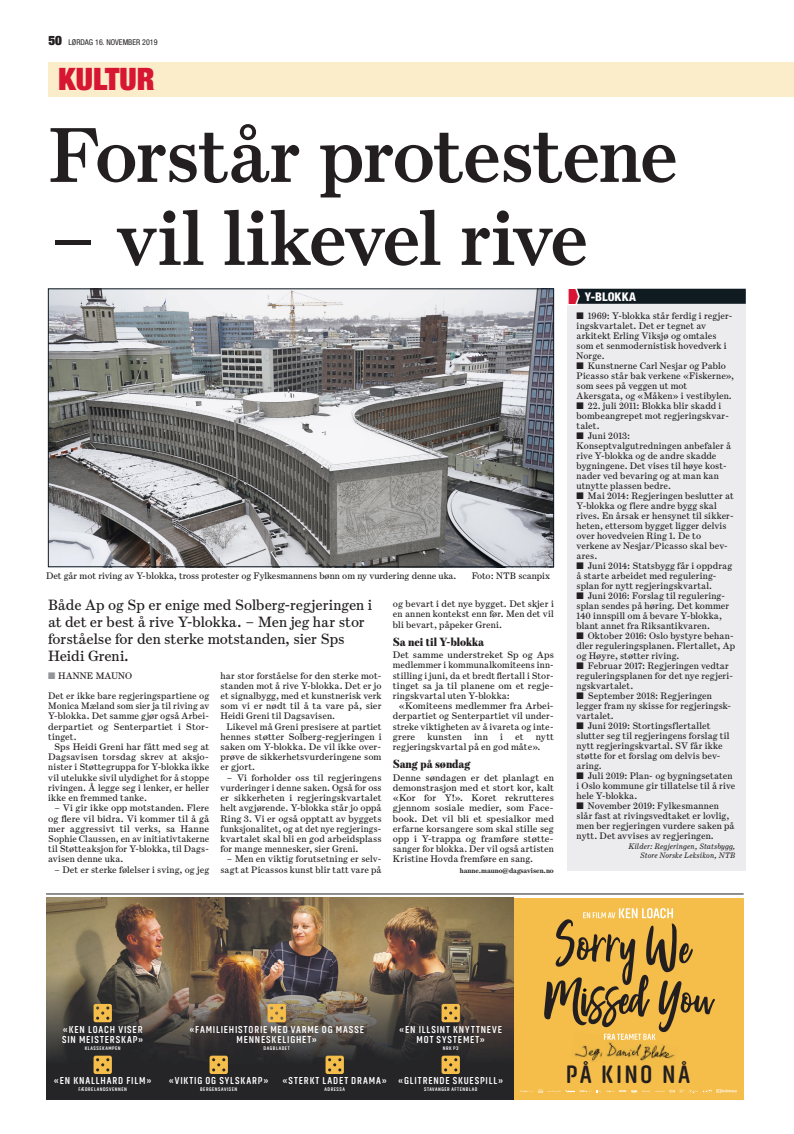
<style>
.page{position:relative;width:794px;height:1134px;background:#fff}
.page>*{position:absolute;margin:0;border:0;box-sizing:border-box;transform-origin:0 0}
.KUL_A-sakstittel{font:600 78px "Escrow Text";letter-spacing:-.02em;color:#231f20}
.Seksjonsnavn_venstre{font:900 condensed 31px "Helvetica Neue LT Std";color:#d71634}
.t1{font:700 25.7px "Akhand Soft";letter-spacing:.09em;color:#231f20}
.KUL_Ingress_2sp{font:15px/17px "Escrow Text";letter-spacing:-.005em;color:#231f20}
.Seksjonsnavn_venstre-2{font:900 condensed 13px "Helvetica Neue LT Std";color:#231f20}
.NYH_Mellomtittel{font:900 12px "Escrow Cond";color:#231f20}
.t2{font:800 condensed 12px "Helvetica Neue LT Std";letter-spacing:.01em;color:#fff}
.t3{font:700 10.3px/10.3px "Akhand Soft";letter-spacing:.085em;color:#fff;text-align:center}
.NYH_Brødtekst_første{font:9.5px/10px "Escrow Text";letter-spacing:.01em;color:#231f20}
.NYH_Brødtekst{font:9.5px/10.2px "Escrow Text";letter-spacing:.01em;color:#231f20;text-align:justify}
.NYH_Bildetekst{font:9.5px "Escrow Text";color:#231f20}
.NYH_C-sak_Tekst_Kild{font:italic 8px/9.5px "Escrow Text";letter-spacing:.01em;color:#231f20;text-align:right}
.Datolinje_venstresid{font:condensed 8px "Helvetica Neue LT Std";color:#231f20}
.NYH_Brødtekst-2{font:700 7px "Escrow Text";color:#231f20}
.t4{font:700 5.3px "Akhand Soft";letter-spacing:.105em;color:#fff}
.s1{color:#939598}
.s2{font-family:"DA Faktakloss";font-weight:400;font-stretch:normal;font-size:21px;color:#d71634}
</style>
<div class="page">
<img style="left:46px;top:898px;width:468px;height:201px">
<div style="left:514px;top:898px;width:229px;height:201px;background:#f5be4b"></div>
<svg style="left:519px;top:1090px;width:217px;height:3px"></svg>
<img style="left:574px;top:1045px;width:31px;height:18px">
<img style="left:606px;top:1042px;width:33px;height:16px">
<img style="left:639px;top:1044px;width:36px;height:17px">
<svg style="left:544px;top:908px;width:171px;height:132px"></svg>
<svg style="left:441px;top:1004px;width:19px;height:18px"></svg>
<svg style="left:267px;top:1004px;width:19px;height:18px"></svg>
<svg style="left:325px;top:1056px;width:19px;height:18px"></svg>
<svg style="left:94px;top:1004px;width:18px;height:18px"></svg>
<svg style="left:441px;top:1056px;width:19px;height:18px"></svg>
<svg style="left:94px;top:1056px;width:18px;height:18px"></svg>
<svg style="left:209px;top:1056px;width:19px;height:18px"></svg>
<hr style="left:46px;top:894px;width:697px;height:1px;background:#231f20">
<div style="left:48px;top:62px;width:746px;height:34px;background:#fcedca"></div>
<div style="left:567px;top:289px;width:179px;height:582px;background:#ececee"></div>
<img style="left:50px;top:291px;width:502px;height:274px">
<div style="left:48px;top:289px;width:506px;height:278px;border:1px solid #101a21"></div>
<div style="left:575px;top:289px;width:171px;height:15px;background:#101a21"></div>
<svg style="left:567px;top:288px;width:14px;height:17px"></svg>
<p class="Seksjonsnavn_venstre-2" style="left:48px;top:32px;width:15px">50</p>
<p class="Datolinje_venstresid" style="left:68px;top:37px;width:91px">LØRDAG 16. NOVEMBER 2019</p>
<p class="Seksjonsnavn_venstre" style="left:58px;top:60px;width:98px">KULTUR</p>
<p class="KUL_A-sakstittel" style="left:48px;top:107px;width:631px">Forstår protestene</p>
<p class="KUL_A-sakstittel" style="left:48px;top:190px;width:541px">– vil likevel rive</p>
<p class="NYH_Bildetekst" style="left:46px;top:570px;width:412px">Det går mot riving av Y-blokka, tross protester og Fylkesmannens bønn om ny vurdering denne uka.</p>
<p class="NYH_Bildetekst" style="left:472px;top:570px;width:80px">Foto: NTB scanpix</p>
<p class="KUL_Ingress_2sp" style="left:48px;top:596px;width:325px">Både Ap og Sp er enige med Solberg-regjeringen i at det er best å rive Y-blokka. – Men jeg har stor forståelse for den sterke motstanden, sier Sps Heidi Greni.</p>
<p class="NYH_Brødtekst_første" style="left:48px;top:670px;width:85px"><span class="s1">■</span> HANNE MAUNO</p>
<p class="NYH_Brødtekst_første" style="left:48px;top:690px;width:162px;text-align:justify">Det er ikke bare regjeringspartiene og Monica Mæland som sier ja til riving av Y-blokka. Det samme gjør også Arbei&shy;derpartiet og Senterpartiet i Stor&shy;tinget.</p>
<p class="NYH_Brødtekst" style="left:48px;top:741px;width:162px;text-indent:6px">Sps Heidi Greni har fått med seg at Dagsavisen torsdag skrev at aksjo&shy;nister i Støttegruppa for Y-blokka ikke vil utelukke sivil ulydighet for å stoppe rivingen. Å legge seg i lenker, er heller ikke en fremmed tanke.</p>
<p class="NYH_Brødtekst" style="left:48px;top:803px;width:162px;text-indent:6px">– Vi gir ikke opp motstanden. Flere og flere vil bidra. Vi kommer til å gå mer aggressivt til verks, sa Hanne Sophie Claussen, en av initiativtakerne til Støtteaksjon for Y-blokka, til Dags&shy;avisen denne uka.</p>
<p class="NYH_Brødtekst" style="left:54px;top:864px;width:156px">– Det er sterke følelser i sving, og jeg</p>
<p class="NYH_Brødtekst" style="left:220px;top:670px;width:162px">har stor forståelse for den sterke mot&shy;standen mot å rive Y-blokka. Det er jo et signalbygg, med et kunstnerisk verk som vi er nødt til å ta vare på, sier Heidi Greni til Dagsavisen.</p>
<p class="NYH_Brødtekst" style="left:220px;top:721px;width:162px;text-indent:6px">Likevel må Greni presisere at partiet hennes støtter Solberg-regjeringen i saken om Y-blokka. De vil ikke over&shy;prøve de sikkerhetsvurderingene som er gjort.</p>
<p class="NYH_Brødtekst" style="left:220px;top:772px;width:162px;text-indent:6px">– Vi forholder oss til regjeringens vurderinger i denne saken. Også for oss er sikkerheten i regjeringskvartalet helt avgjørende. Y-blokka står jo oppå Ring 3. Vi er også opptatt av byggets funksjonalitet, og at det nye regjerings&shy;kvartalet skal bli en god arbeidsplass for mange mennesker, sier Greni.</p>
<p class="NYH_Brødtekst" style="left:220px;top:854px;width:162px;text-align:right">– Men en viktig forutsetning er selv&shy;sagt at Picassos kunst blir tatt vare på</p>
<p class="NYH_Brødtekst" style="left:393px;top:599px;width:162px">og bevart i det nye bygget. Det skjer i en annen kontekst enn før. Men det vil bli bevart, påpeker Greni.</p>
<p class="NYH_Mellomtittel" style="left:393px;top:634px;width:92px">Sa nei til Y-blokka</p>
<p class="NYH_Brødtekst_første" style="left:393px;top:650px;width:162px;text-align:justify">Det samme understreket Sp og Aps medlemmer i kommunalkomiteens inn&shy;stilling i juni, da et bredt flertall i Stor&shy;tinget sa ja til planene om et regje&shy;ringskvartal uten Y-blokka:</p>
<p class="NYH_Brødtekst" style="left:393px;top:701px;width:162px;text-indent:6px">«Komiteens medlemmer fra Arbei&shy;derpartiet og Senterpartiet vil under&shy;streke viktigheten av å ivareta og inte&shy;grere</p>
<p class="NYH_Brødtekst" style="left:427px;top:731px;width:36px">kunsten</p>
<p class="NYH_Brødtekst" style="left:474px;top:731px;width:15px">inn</p>
<p class="NYH_Brødtekst" style="left:500px;top:731px;width:4px">i</p>
<p class="NYH_Brødtekst" style="left:515px;top:731px;width:10px">et</p>
<p class="NYH_Brødtekst" style="left:393px;top:731px;width:162px;text-indent:143px">nytt regjeringskvartal på en god måte».</p>
<p class="NYH_Mellomtittel" style="left:393px;top:757px;width:79px">Sang på søndag</p>
<p class="NYH_Brødtekst_første" style="left:393px;top:772px;width:162px;text-align:justify">Denne søndagen er det planlagt en demonstrasjon med et stort kor, kalt «Kor for Y!». Koret rekrutteres gjennom sosiale medier, som Face&shy;book. Det vil bli et spesialkor med erfarne korsangere som skal stille seg opp i Y-trappa og framføre støtte&shy;sanger for blokka. Der vil også artisten Kristine Hovda fremføre en sang.</p>
<p class="NYH_Brødtekst-2" style="left:460px;top:866px;width:96px">hanne.mauno@dagsavisen.no</p>
<p class="t2" style="left:567px;top:289px;width:70px"><span class="s2">N</span> Y-BLOKKA</p>
<p class="NYH_Brødtekst_første" style="left:576px;top:311px;width:158px">■ 1969: Y-blokka står ferdig i regjer&shy;ingskvartalet. Det er tegnet av arkitekt Erling Viksjø og omtales som et senmodernistisk hovedverk i<br>Norge.</p>
<p class="NYH_Brødtekst_første" style="left:576px;top:361px;width:159px">■ Kunstnerne Carl Nesjar og Pablo<br>Picasso står bak verkene «Fiskerne», som sees på veggen ut mot<br>Akersgata, og «Måken» i vestibylen.</p>
<p class="NYH_Brødtekst_første" style="left:576px;top:401px;width:154px">■ 22. juli 2011: Blokka blir skadd i bombeangrepet mot regjeringskvar&shy;talet.</p>
<p class="NYH_Brødtekst_første" style="left:576px;top:431px;width:156px">■ Juni 2013:<br>Konseptvalgutredningen anbefaler å rive Y-blokka og de andre skadde bygningene. Det vises til høye kost&shy;nader ved bevaring og at man kan utnytte plassen bedre.</p>
<p class="NYH_Brødtekst_første" style="left:576px;top:491px;width:159px">■ Mai 2014: Regjeringen beslutter at<br>Y-blokka og flere andre bygg skal rives. En årsak er hensynet til sikker&shy;heten, ettersom bygget ligger delvis over hovedveien Ring 1. De to verkene av Nesjar/Picasso skal bev&shy;ares.</p>
<p class="NYH_Brødtekst_første" style="left:576px;top:561px;width:157px">■ Juni 2014: Statsbygg får i oppdrag å starte arbeidet med regulering&shy;splan for nytt regjeringskvartal.</p>
<p class="NYH_Brødtekst_første" style="left:576px;top:591px;width:154px">■ Juni 2016: Forslag til regulering&shy;splan sendes på høring. Det kommer 140 innspill om å bevare Y-blokka, blant annet fra Riksantikvaren.</p>
<p class="NYH_Brødtekst_første" style="left:576px;top:631px;width:160px">■ Oktober 2016: Oslo bystyre behan&shy;dler reguleringsplanen. Flertallet, Ap og Høyre, støtter riving.</p>
<p class="NYH_Brødtekst_første" style="left:576px;top:661px;width:158px">■ Februar 2017: Regjeringen vedtar reguleringsplanen for det nye regjeri&shy;ngskvartalet.</p>
<p class="NYH_Brødtekst_første" style="left:576px;top:691px;width:156px">■ September 2018: Regjeringen legger fram ny skisse for regjeringsk&shy;vartalet.</p>
<p class="NYH_Brødtekst_første" style="left:576px;top:721px;width:154px">■ Juni 2019: Stortingsflertallet slutter seg til regjeringens forslag til nytt regjeringskvartal. SV får ikke støtte for et forslag om delvis bev&shy;aring.</p>
<p class="NYH_Brødtekst_første" style="left:576px;top:771px;width:160px">■ Juli 2019: Plan- og bygningsetaten i Oslo kommune gir tillatelse til å rive hele Y-blokka.</p>
<p class="NYH_Brødtekst_første" style="left:576px;top:801px;width:159px">■ November 2019: Fylkesmannen slår fast at rivingsvedtaket er lovlig, men ber regjeringen vurdere saken på nytt. Det avvises av regjeringen.</p>
<p class="NYH_C-sak_Tekst_Kild" style="left:628px;top:841px;width:108px">Kilder: Regjeringen, Statsbygg,<br>Store Norske Leksikon, NTB</p>
<p class="t3" style="left:62px;top:1024px;width:83px;text-align:left">«KEN LOACH VISER<br>SIN MEISTERSKAP»</p>
<p class="t4" style="left:85px;top:1045px;width:38px">KLASSEKAMPEN</p>
<p class="t3" style="left:54px;top:1076px;width:99px">«EN KNALLHARD FILM»</p>
<p class="t4" style="left:78px;top:1087px;width:50px">FÆDRELANDSVENNEN</p>
<p class="t3" style="left:189px;top:1024px;width:176px">«FAMILIEHISTORIE MED VARME OG MASSE<br>MENNESKELIGHET»</p>
<p class="t4" style="left:264px;top:1045px;width:28px">DAGBLADET</p>
<p class="t3" style="left:282px;top:1076px;width:106px">«STERKT LADET DRAMA»</p>
<p class="t4" style="left:324px;top:1087px;width:22px">ADRESSA</p>
<p class="t3" style="left:169px;top:1076px;width:101px">«VIKTIG OG SYLSKARP»</p>
<p class="t4" style="left:200px;top:1087px;width:39px">BERGENSAVISEN</p>
<p class="t3" style="left:399px;top:1024px;width:104px">«EN ILLSINT KNYTTNEVE<br>MOT SYSTEMET»</p>
<p class="t4" style="left:443px;top:1045px;width:17px">NRK P3</p>
<p class="t3" style="left:398px;top:1076px;width:107px">«GLITRENDE SKUESPILL»</p>
<p class="t4" style="left:424px;top:1087px;width:55px">STAVANGER AFTENBLAD</p>
<p class="t1" style="left:566px;top:1061px;width:126px">PÅ KINO NÅ</p>
</div>
